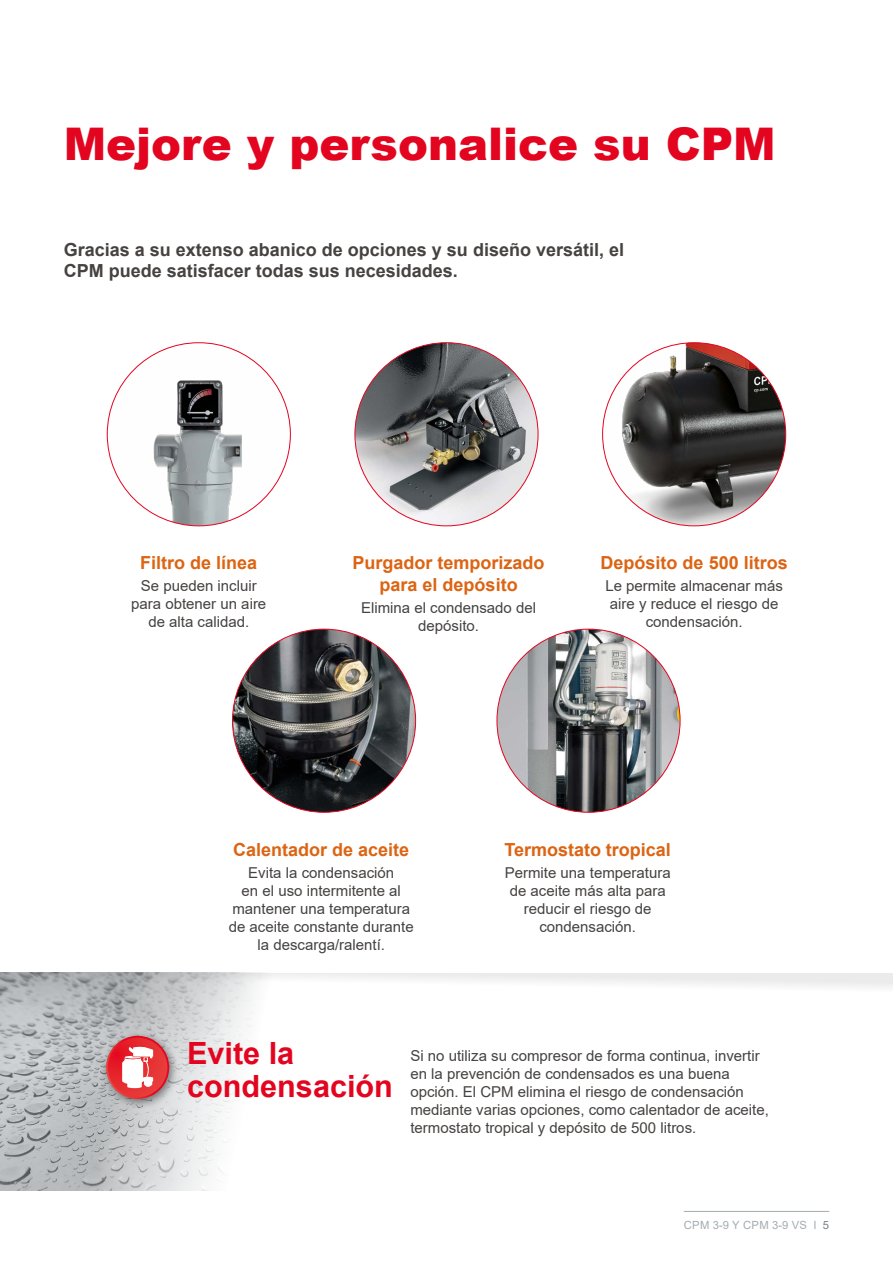
<style>
.page{position:relative;width:893px;height:1263px;background:#fff}
.page>*{position:absolute;margin:0;border:0;box-sizing:border-box;transform-origin:0 0}
.t1{font:900 45px "Arial";color:#e30520}
.t2{font:700 30.6px/33.2px "Arial";color:#e30520}
.t3{font:700 18px/21.6px "Arial";color:#dc6413;text-align:center}
.t4{font:700 18px/21px "Arial";color:#454240}
.t5{font:15px/18px "Arial";color:#454240;text-align:center}
.t6{font:11.25px "Arial";letter-spacing:.035em;color:#a4acb1}
.s1{color:#778186}
</style>
<div class="page">
<div style="left:0;top:973px;width:893px;height:76px;background:linear-gradient(to bottom,#f6f6f6,#fff)"></div>
<img style="left:0;top:973px;width:416px;height:218px">
<div style="left:101px;top:1030px;width:79px;height:80px;background:#000;opacity:.45"></div>
<svg style="left:106px;top:1036px;width:63px;height:63px"></svg>
<svg style="left:108px;top:1038px;width:59px;height:59px"></svg>
<img style="left:232px;top:629px;width:184px;height:183px;border-radius:92px">
<img style="left:497px;top:629px;width:183px;height:183px;border-radius:92px">
<img style="left:107px;top:343px;width:183px;height:183px">
<img style="left:355px;top:343px;width:183px;height:183px;border-radius:92px">
<img style="left:603px;top:343px;width:183px;height:183px">
<svg style="left:122px;top:1045px;width:31px;height:43px"></svg>
<hr style="left:684px;top:1211px;width:145px;height:1px;background:#a4acb1">
<h1 class="t1" style="left:64px;top:111px;width:713px">Mejore y personalice su CPM</h1>
<p class="t4" style="left:64px;top:239px;width:562px">Gracias a su extenso abanico de opciones y su diseño versátil, el<br>CPM puede satisfacer todas sus necesidades.</p>
<p class="t3" style="left:140px;top:552px;width:119px">Filtro de línea</p>
<p class="t5" style="left:131px;top:577px;width:137px">Se pueden incluir para obtener un aire de alta calidad.</p>
<p class="t3" style="left:353px;top:552px;width:194px">Purgador temporizado para el depósito</p>
<p class="t5" style="left:361px;top:599px;width:177px">Elimina el condensado del depósito.</p>
<p class="t3" style="left:601px;top:552px;width:189px">Depósito de 500 litros</p>
<p class="t5" style="left:605px;top:577px;width:179px">Le permite almacenar más aire y reduce el riesgo de condensación.</p>
<p class="t3" style="left:233px;top:839px;width:178px">Calentador de aceite</p>
<p class="t5" style="left:229px;top:863px;width:187px">Evita la condensación<br>en el uso intermitente al mantener una temperatura de aceite constante durante la descarga/ralentí.</p>
<p class="t3" style="left:505px;top:839px;width:168px">Termostato tropical</p>
<p class="t5" style="left:505px;top:863px;width:167px">Permite una temperatura de aceite más alta para reducir el riesgo de condensación.</p>
<h2 class="t2" style="left:187px;top:1037px;width:207px">Evite la condensación</h2>
<p class="t5" style="left:410px;top:1046px;width:360px;text-align:left">Si no utiliza su compresor de forma continua, invertir en la prevención de condensados es una buena opción. El CPM elimina el riesgo de condensación mediante varias opciones, como calentador de aceite, termostato tropical y depósito de 500 litros.</p>
<p class="t6" style="left:684px;top:1217px;width:147px">CPM 3-9 Y CPM 3-9 VS I <span class="s1">5</span></p>
</div>
